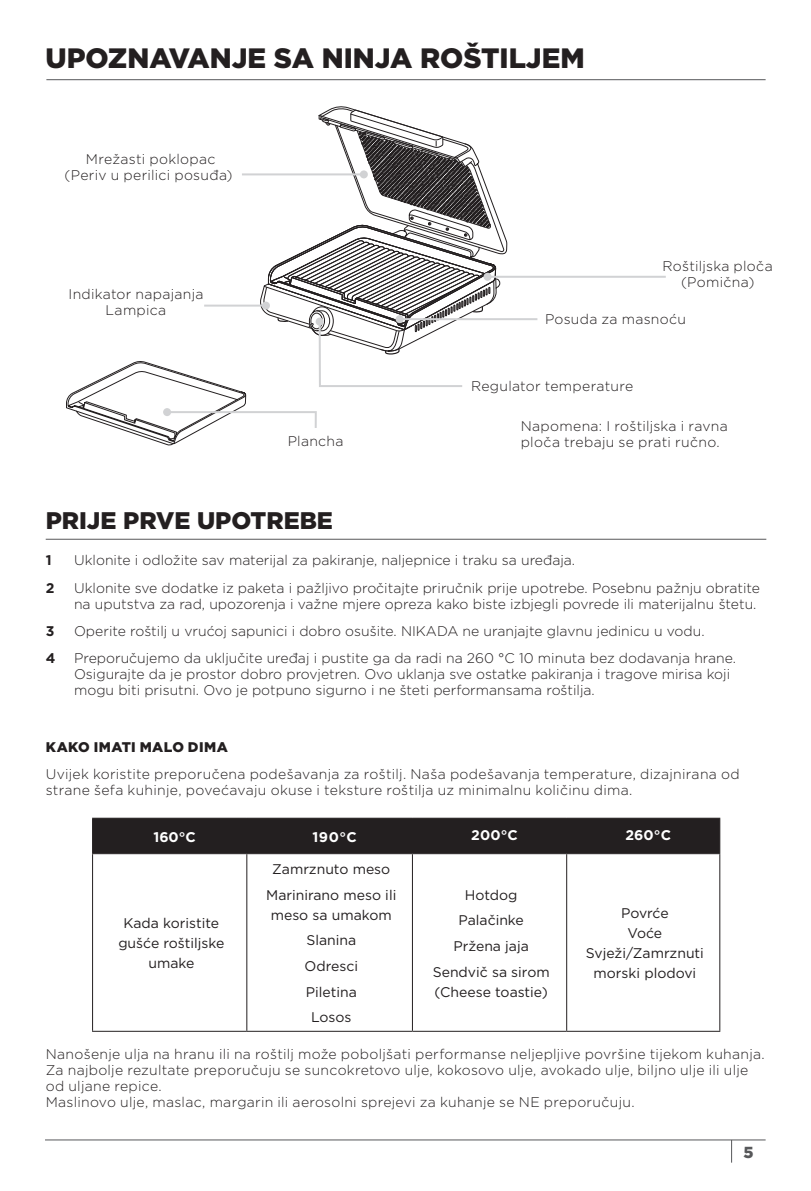
<style>
.page{position:relative;width:811px;height:1191px;background:#fff}
.page>*{position:absolute;margin:0;border:0;box-sizing:border-box;transform-origin:0 0}
.t1{font:900 28px "Gotham";color:#231f20}
.t2{font:900 24px "Gotham";color:#231f20}
.t3{font:900 16px "Gotham";color:#57585a}
.t4{font:300 14px/16px "Gotham";color:#231f20}
.t5{font:300 14px/16px "Gotham";letter-spacing:.02em;color:#231f20}
.t6{font:14px/20px "Gotham";color:#231f20;text-align:center}
.t7{font:700 14px "Gotham";letter-spacing:.01em;color:#fff}
.t8{font:900 14px "Gotham";letter-spacing:.025em;color:#231f20}
.t9{font:300 14px "Gotham";letter-spacing:.025em;color:#231f20}
.t10{font:700 14px "Gotham";color:#231f20}
</style>
<div class="page">
<hr style="left:46px;top:539px;width:720px;height:1px;background:#57585a">
<div style="left:93px;top:818px;width:626px;height:35px;background:#231f20"></div>
<svg style="left:93px;top:854px;width:626px;height:176px"></svg>
<hr style="left:92px;top:854px;width:1px;height:176px;background:#231f20">
<hr style="left:246px;top:854px;width:1px;height:176px;background:#231f20">
<hr style="left:412px;top:854px;width:1px;height:176px;background:#231f20">
<hr style="left:566px;top:854px;width:1px;height:176px;background:#231f20">
<hr style="left:719px;top:854px;width:1px;height:176px;background:#231f20">
<hr style="left:92px;top:1030px;width:155px;height:1px;background:#231f20">
<hr style="left:247px;top:1030px;width:165px;height:1px;background:#231f20">
<hr style="left:412px;top:1030px;width:154px;height:1px;background:#231f20">
<hr style="left:566px;top:1030px;width:154px;height:1px;background:#231f20">
<hr style="left:92px;top:817px;width:155px;height:1px;background:#231f20">
<hr style="left:92px;top:818px;width:1px;height:35px;background:#231f20">
<hr style="left:247px;top:817px;width:165px;height:1px;background:#231f20">
<hr style="left:246px;top:818px;width:1px;height:35px;background:#231f20">
<hr style="left:412px;top:817px;width:154px;height:1px;background:#231f20">
<hr style="left:412px;top:818px;width:1px;height:35px;background:#231f20">
<hr style="left:566px;top:817px;width:154px;height:1px;background:#231f20">
<hr style="left:566px;top:818px;width:1px;height:35px;background:#231f20">
<hr style="left:719px;top:818px;width:1px;height:35px;background:#231f20">
<hr style="left:92px;top:853px;width:155px;height:1px;background:#231f20">
<hr style="left:247px;top:853px;width:165px;height:1px;background:#231f20">
<hr style="left:412px;top:853px;width:154px;height:1px;background:#231f20">
<hr style="left:566px;top:853px;width:154px;height:1px;background:#231f20">
<hr style="left:487px;top:276px;width:179px;height:2px;background:#d1d2d4">
<hr style="left:400px;top:318px;width:137px;height:2px;background:#d1d2d4">
<svg style="left:66px;top:108px;width:438px;height:337px"></svg>
<div style="left:316px;top:317px;width:8px;height:8px;background:#d1d2d4;border-radius:50%"></div>
<hr style="left:46px;top:79px;width:719px;height:1px;background:#57585a">
<hr style="left:45px;top:1139px;width:720px;height:1px;background:#57585a">
<svg style="left:731px;top:1140px;width:1px;height:22px"></svg>
<p class="t1" style="left:46px;top:39px;width:541px">UPOZNAVANJE SA NINJA ROŠTILJEM</p>
<p class="t5" style="left:86px;top:151px;width:131px">Mrežasti poklopac</p>
<p class="t4" style="left:65px;top:167px;width:169px">(Periv u perilici posuđa)</p>
<p class="t5" style="left:69px;top:286px;width:136px">Indikator napajanja</p>
<p class="t9" style="left:106px;top:301px;width:62px">Lampica</p>
<p class="t5" style="left:288px;top:433px;width:57px">Plancha</p>
<p class="t2" style="left:46px;top:504px;width:289px">PRIJE PRVE UPOTREBE</p>
<p class="t4" style="left:662px;top:258px;width:112px">Roštiljska ploča</p>
<p class="t9" style="left:681px;top:274px;width:75px">(Pomična)</p>
<p class="t5" style="left:545px;top:311px;width:143px">Posuda za masnoću</p>
<p class="t5" style="left:471px;top:377px;width:164px">Regulator temperature</p>
<p class="t5" style="left:521px;top:417px;width:208px">Napomena: I roštiljska i ravna ploča trebaju se prati ručno.</p>
<p class="t10" style="left:46px;top:551px;width:7px">1</p>
<p class="t4" style="left:74px;top:552px;width:502px">Uklonite i odložite sav materijal za pakiranje, naljepnice i traku sa uređaja.</p>
<p class="t10" style="left:46px;top:578px;width:10px">2</p>
<p class="t4" style="left:74px;top:579px;width:687px">Uklonite sve dodatke iz paketa i pažljivo pročitajte priručnik prije upotrebe. Posebnu pažnju obratite na uputstva za rad, upozorenja i važne mjere opreza kako biste izbjegli povrede ili materijalnu štetu.</p>
<p class="t10" style="left:46px;top:622px;width:10px">3</p>
<p class="t4" style="left:74px;top:623px;width:632px">Operite roštilj u vrućoj sapunici i dobro osušite. NIKADA ne uranjajte glavnu jedinicu u vodu.</p>
<p class="t10" style="left:46px;top:649px;width:11px">4</p>
<p class="t4" style="left:74px;top:650px;width:663px">Preporučujemo da uključite uređaj i pustite ga da radi na 260 °C 10 minuta bez dodavanja hrane.<br>Osigurajte da je prostor dobro provjetren. Ovo uklanja sve ostatke pakiranja i tragove mirisa koji mogu biti prisutni. Ovo je potpuno sigurno i ne šteti performansama roštilja.</p>
<p class="t8" style="left:46px;top:737px;width:184px">KAKO IMATI MALO DIMA</p>
<p class="t5" style="left:46px;top:766px;width:695px">Uvijek koristite preporučena podešavanja za roštilj. Naša podešavanja temperature, dizajnirana od strane šefa kuhinje, povećavaju okuse i teksture roštilja uz minimalnu količinu dima.</p>
<p class="t7" style="left:153px;top:828px;width:44px">160°C</p>
<p class="t7" style="left:312px;top:828px;width:46px">190°C</p>
<p class="t7" style="left:471px;top:826px;width:48px">200°C</p>
<p class="t7" style="left:625px;top:826px;width:47px">260°C</p>
<p class="t6" style="left:118px;top:912px;width:107px">Kada koristite gušće roštiljske umake</p>
<p class="t6" style="left:272px;top:858px;width:119px">Zamrznuto meso</p>
<p class="t6" style="left:266px;top:884px;width:132px">Marinirano meso ili meso sa umakom</p>
<p class="t6" style="left:306px;top:930px;width:51px">Slanina</p>
<p class="t6" style="left:304px;top:955px;width:55px">Odresci</p>
<p class="t6" style="left:306px;top:981px;width:53px">Piletina</p>
<p class="t6" style="left:311px;top:1007px;width:42px">Losos</p>
<p class="t6" style="left:465px;top:884px;width:54px">Hotdog</p>
<p class="t6" style="left:458px;top:910px;width:67px">Palačinke</p>
<p class="t6" style="left:453px;top:935px;width:77px">Pržena jaja</p>
<p class="t6" style="left:433px;top:961px;width:118px;text-align:left">Sendvič sa sirom (Cheese toastie)</p>
<p class="t6" style="left:621px;top:902px;width:49px">Povrće</p>
<p class="t6" style="left:627px;top:922px;width:36px">Voće</p>
<p class="t6" style="left:586px;top:942px;width:120px">Svježi/Zamrznuti morski plodovi</p>
<p class="t5" style="left:46px;top:1046px;width:720px">Nanošenje ulja na hranu ili na roštilj može poboljšati performanse neljepljive površine tijekom kuhanja.</p>
<p class="t4" style="left:46px;top:1062px;width:704px">Za najbolje rezultate preporučuju se suncokretovo ulje, kokosovo ulje, avokado ulje, biljno ulje ili ulje od uljane repice.</p>
<p class="t5" style="left:46px;top:1094px;width:590px">Maslinovo ulje, maslac, margarin ili aerosolni sprejevi za kuhanje se NE preporučuju.</p>
<p class="t3" style="left:743px;top:1141px;width:12px">5</p>
</div>
